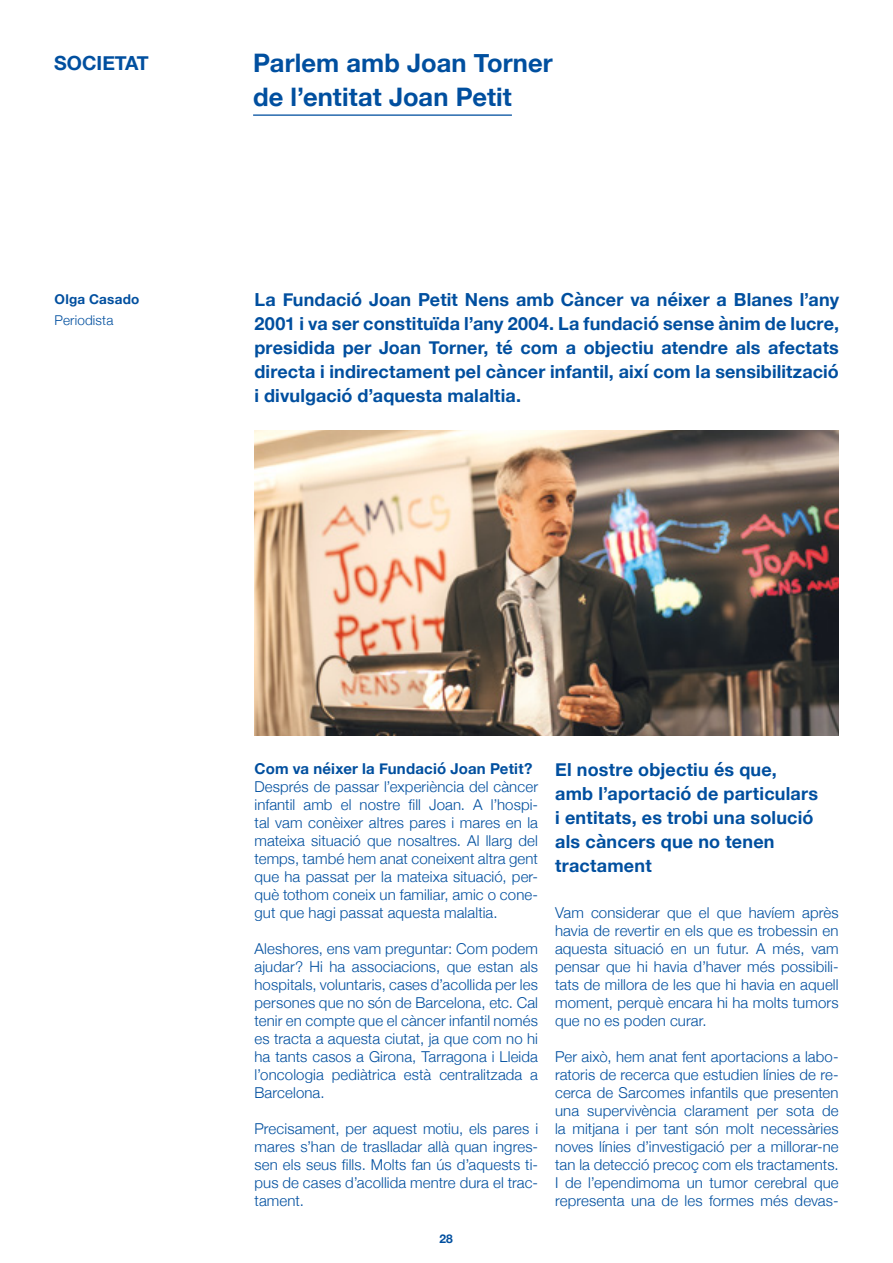
<style>
.page{position:relative;width:893px;height:1263px;background:#fff}
.page>*{position:absolute;margin:0;border:0;box-sizing:border-box;transform-origin:0 0}
.t1{font:700 25.5px/34.5px "Helvetica Neue";letter-spacing:.005em;color:#004f9f}
.t2{font:700 19.5px "Helvetica Neue";color:#004f9f}
.t3{font:700 18px/24px "Helvetica Neue";letter-spacing:.01em;color:#004f9f;text-align:justify}
.t4{font:300 15px/18px "Helvetica Neue";letter-spacing:.01em;color:#004f9f;text-align:justify}
.t5{font:700 15px "Helvetica Neue";letter-spacing:.015em;color:#004f9f}
.t6{font:700 13.5px "Helvetica Neue";letter-spacing:.015em;color:#004f9f}
.t7{font:300 13.5px "Helvetica Neue";letter-spacing:.01em;color:#004f9f}
.t8{font:700 12px "Helvetica Neue";color:#004f9f}
</style>
<div class="page">
<hr style="left:253px;top:114px;width:259px;height:2px;background:#004f9f">
<img style="left:254px;top:431px;width:585px;height:305px">
<h2 class="t2" style="left:54px;top:48px;width:96px">SOCIETAT</h2>
<p class="t6" style="left:55px;top:289px;width:86px">Olga Casado</p>
<p class="t7" style="left:55px;top:309px;width:60px">Periodista</p>
<h1 class="t1" style="left:253px;top:46px;width:301px">Parlem amb Joan Torner de l’entitat Joan Petit</h1>
<p class="t3" style="left:254px;top:288px;width:586px">La Fundació Joan Petit Nens amb Càncer va néixer a Blanes l’any 2001 i va ser constituïda l’any 2004. La fundació sense ànim de lucre, presidida per Joan Torner, té com a objectiu atendre als afectats directa i indirectament pel càncer infantil, així com la sensibilització i divulgació d’aquesta malaltia.</p>
<p class="t5" style="left:254px;top:757px;width:279px">Com va néixer la Fundació Joan Petit?</p>
<p class="t4" style="left:254px;top:777px;width:285px">Després de passar l’experiència del càncer infantil amb el nostre fill Joan. A l’hospi&shy;tal vam conèixer altres pares i mares en la mateixa situació que nosaltres. Al llarg del temps, també hem anat coneixent altra gent que ha passat per la mateixa situació, per&shy;què tothom coneix un familiar, amic o cone&shy;gut que hagi passat aquesta malaltia.</p>
<p class="t4" style="left:254px;top:939px;width:285px">Aleshores, ens vam preguntar: Com podem ajudar? Hi ha associacions, que estan als hospitals, voluntaris, cases d’acollida per les persones que no són de Barcelona, etc. Cal tenir en compte que el càncer infantil només es tracta a aquesta ciutat, ja que com no hi ha tants casos a Girona, Tarragona i Lleida l’oncologia pediàtrica està centralitzada a Barcelona.</p>
<p class="t4" style="left:254px;top:1119px;width:285px">Precisament, per aquest motiu, els pares i mares s’han de traslladar allà quan ingres&shy;sen els seus fills. Molts fan ús d’aquests ti&shy;pus de cases d’acollida mentre dura el trac&shy;tament.</p>
<p class="t8" style="left:439px;top:1229px;width:15px">28</p>
<p class="t3" style="left:555px;top:758px;width:264px;text-align:left">El nostre objectiu és que, amb l’aportació de particulars i entitats, es trobi una solució als càncers que no tenen tractament</p>
<p class="t4" style="left:555px;top:903px;width:285px">Vam considerar que el que havíem après havia de revertir en els que es trobessin en aquesta situació en un futur. A més, vam pensar que hi havia d’haver més possibili&shy;tats de millora de les que hi havia en aquell moment, perquè encara hi ha molts tumors que no es poden curar.</p>
<p class="t4" style="left:555px;top:1047px;width:285px">Per això, hem anat fent aportacions a labo&shy;ratoris de recerca que estudien línies de re&shy;cerca de Sarcomes infantils que presenten una supervivència clarament per sota de la mitjana i per tant són molt necessàries noves línies d’investigació per a millorar-ne tan la detecció precoç com els tractaments.<br>I de l’ependimoma un tumor cerebral que representa una de les formes més devas-</p>
</div>
